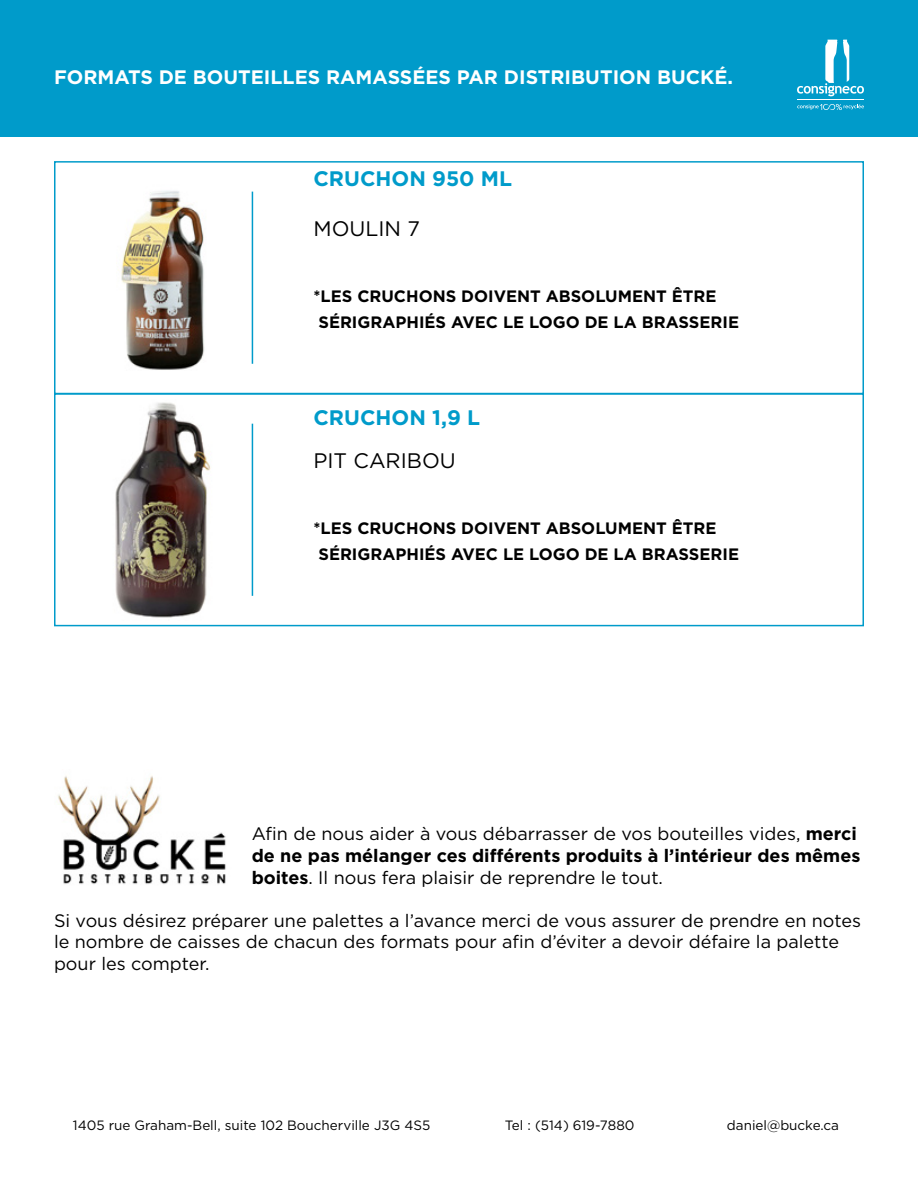
<style>
.page{position:relative;width:918px;height:1188px;background:#fff}
.page>*{position:absolute;margin:0;border:0;box-sizing:border-box;transform-origin:0 0}
.t1{font:700 21px "Gotham";color:#009bca}
.t2{font:21px "Gotham";color:#000}
.t3{font:700 19.5px "Gotham";color:#fff}
.t4{font:18px/21.6px "Gotham";color:#000}
.t5{font:700 16.5px/25.5px "Gotham";color:#000}
.t6{font:13.5px "Gotham";color:#000}
.s1{font-weight:700}
</style>
<div class="page">
<div style="left:0;top:0;width:918px;height:136px;background:#009bca"></div>
<div style="left:54px;top:393px;width:810px;height:233px;border:2px solid #009bca"></div>
<div style="left:54px;top:161px;width:810px;height:233px;border:2px solid #009bca"></div>
<svg style="left:797px;top:40px;width:67px;height:56px"></svg>
<svg style="left:797px;top:104px;width:67px;height:6px"></svg>
<hr style="left:797px;top:99px;width:67px;height:1px;background:#fff">
<hr style="left:252px;top:424px;width:1px;height:172px;background:#009bca">
<hr style="left:252px;top:192px;width:1px;height:172px;background:#009bca">
<img style="left:58px;top:776px;width:168px;height:108px">
<img style="left:121px;top:191px;width:84px;height:179px">
<img style="left:115px;top:402px;width:96px;height:216px">
<p class="t3" style="left:54px;top:64px;width:681px">FORMATS DE BOUTEILLES RAMASSÉES PAR DISTRIBUTION BUCKÉ.</p>
<p class="t1" style="left:314px;top:165px;width:200px">CRUCHON 950 ML</p>
<p class="t2" style="left:314px;top:215px;width:108px">MOULIN 7</p>
<p class="t5" style="left:318px;top:283px;width:422px;text-indent:-5px">*LES CRUCHONS DOIVENT ABSOLUMENT ÊTRE<br>SÉRIGRAPHIÉS AVEC LE LOGO DE LA BRASSERIE</p>
<p class="t1" style="left:314px;top:404px;width:168px">CRUCHON 1,9 L</p>
<p class="t2" style="left:314px;top:447px;width:144px">PIT CARIBOU</p>
<p class="t5" style="left:318px;top:516px;width:422px;text-indent:-5px">*LES CRUCHONS DOIVENT ABSOLUMENT ÊTRE<br>SÉRIGRAPHIÉS AVEC LE LOGO DE LA BRASSERIE</p>
<p class="t4" style="left:252px;top:823px;width:610px">Afin de nous aider à vous débarrasser de vos bouteilles vides, <span class="s1">merci de ne pas mélanger ces différents produits à l’intérieur des mêmes boites</span>. Il nous fera plaisir de reprendre le tout.</p>
<p class="t4" style="left:54px;top:909px;width:809px">Si vous désirez préparer une palettes a l’avance merci de vous assurer de prendre en notes le nombre de caisses de chacun des formats pour afin d’éviter a devoir défaire la palette pour les compter.</p>
<p class="t6" style="left:73px;top:1117px;width:359px">1405 rue Graham-Bell, suite 102 Boucherville J3G 4S5</p>
<p class="t6" style="left:505px;top:1117px;width:131px">Tel : (514) 619-7880</p>
<p class="t6" style="left:727px;top:1117px;width:114px">daniel@bucke.ca</p>
</div>
